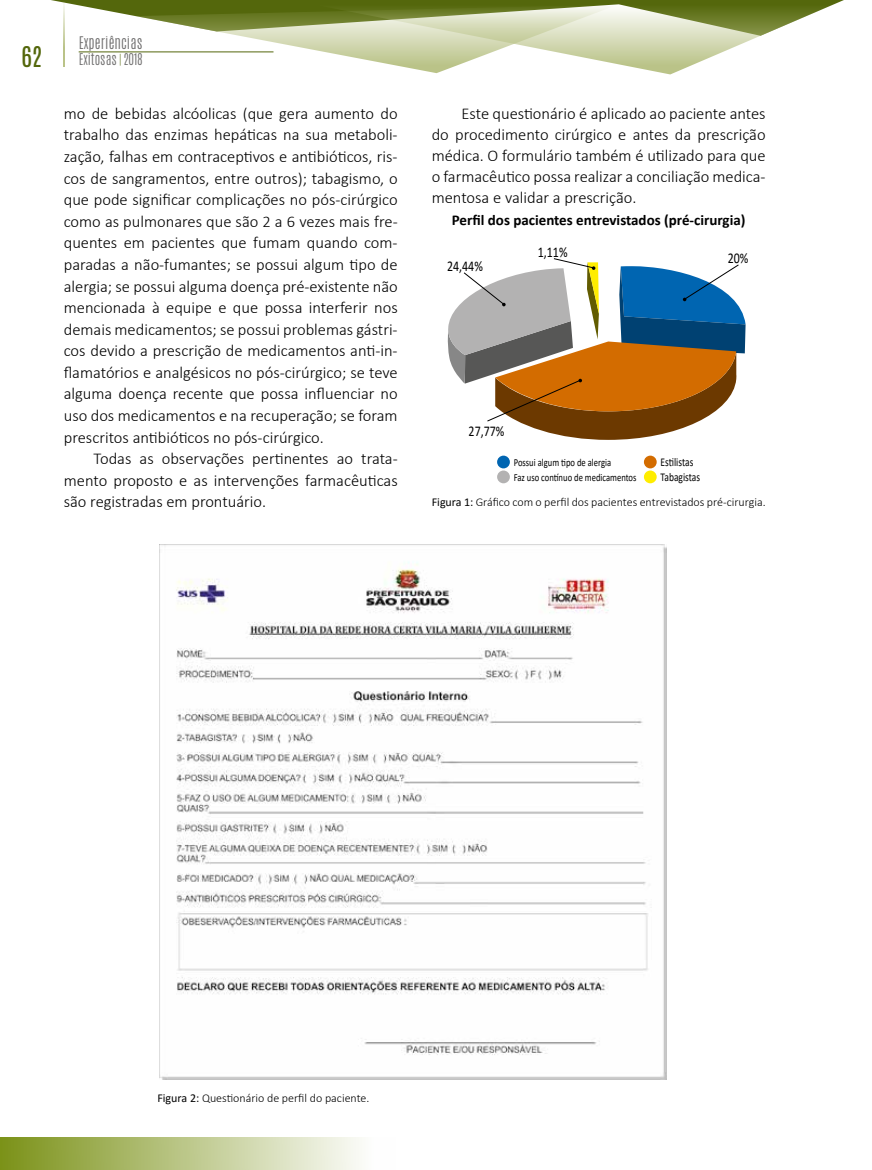
<style>
.page{position:relative;width:872px;height:1170px;background:#fff}
.page>*{position:absolute;margin:0;border:0;box-sizing:border-box;transform-origin:0 0}
.t1{font:24px "Antonio";color:#54670c}
.t2{font:300 16.5px/21.6px "Calibri";color:#000;text-align:justify}
.t3{font:700 15px "Calibri";color:#000}
.t4{font:15px "Calibri";color:#000;scale:.8 1}
.t5{font:300 14.55px "Antonio";letter-spacing:.005em;color:#706f6f}
.t6{font:300 13.5px "Antonio";color:#706f6f}
.t7{font:300 12px "Calibri";color:#000}
.t8{font:11.85px "Calibri";color:#000;scale:.8 1}
.t9{font:10.8px "Calibri";color:#000;scale:.8 1}
.s1{color:#54670c}
.s2{font-weight:400}
</style>
<div class="page">
<svg style="left:51px;top:0;width:232px;height:53px"></svg>
<svg style="left:283px;top:0;width:561px;height:74px"></svg>
<div style="left:0;top:1137px;width:396px;height:32px;background:linear-gradient(to right,#7b9219,#fff)"></div>
<hr style="left:63px;top:0;width:2px;height:67px;background:#bac388">
<hr style="left:79px;top:52px;width:194px;height:1px;background:#54670c">
<svg style="left:447px;top:258px;width:298px;height:182px"></svg>
<div style="left:497px;top:455px;width:13px;height:13px;background:#0065b1;border-radius:50%"></div>
<div style="left:644px;top:455px;width:12px;height:13px;background:#d36c00;border-radius:50%"></div>
<div style="left:497px;top:470px;width:13px;height:13px;background:#b3b2b2;border-radius:50%"></div>
<div style="left:644px;top:470px;width:12px;height:13px;background:#ffed00;border-radius:50%"></div>
<img style="left:159px;top:545px;width:507px;height:534px">
<h1 class="t1" style="left:21px;top:39px;width:22px">62</h1>
<p class="t5" style="left:79px;top:33px;width:65px">Experiências</p>
<p class="t6" style="left:79px;top:50px;width:65px">Exitosas <span class="s1">|</span> 2018</p>
<p class="t2" style="left:64px;top:102px;width:335px">mo de bebidas alcóolicas (que gera aumento do trabalho das enzimas hepáticas na sua metaboli&shy;zação, falhas em contraceptivos e antibióticos, ris&shy;cos de sangramentos, entre outros); tabagismo, o que pode significar complicações no pós-cirúrgico como as pulmonares que são 2 a 6 vezes mais fre&shy;quentes em pacientes que fumam quando com&shy;paradas a não-fumantes; se possui algum tipo de alergia; se possui alguma doença pré-existente não mencionada à equipe e que possa interferir nos demais medicamentos; se possui problemas gástri&shy;cos devido a prescrição de medicamentos anti-in&shy;flamatórios e analgésicos no pós-cirúrgico; se teve alguma doença recente que possa influenciar no uso dos medicamentos e na recuperação; se foram prescritos antibióticos no pós-cirúrgico.</p>
<p class="t2" style="left:64px;top:448px;width:335px;text-indent:30px">Todas as observações pertinentes ao trata&shy;mento proposto e as intervenções farmacêuticas são registradas em prontuário.</p>
<p class="t2" style="left:432px;top:103px;width:335px;line-height:21px;text-indent:30px">Este questionário é aplicado ao paciente antes do procedimento cirúrgico e antes da prescrição médica. O formulário também é utilizado para que o farmacêutico possa realizar a conciliação medica&shy;mentosa e validar a prescrição.</p>
<p class="t3" style="left:452px;top:210px;width:295px">Perfil dos pacientes entrevistados (pré-cirurgia)</p>
<p class="t4" style="left:447px;top:256px;width:46px">24,44%</p>
<p class="t4" style="left:538px;top:242px;width:39px">1,11%</p>
<p class="t4" style="left:728px;top:248px;width:27px">20%</p>
<p class="t4" style="left:468px;top:420px;width:46px">27,77%</p>
<p class="t9" style="left:514px;top:455px;width:123px">Possui algum tipo de alergia</p>
<p class="t8" style="left:660px;top:454px;width:43px">Estilistas</p>
<p class="t9" style="left:514px;top:469px;width:155px">Faz uso contínuo de medicamentos</p>
<p class="t8" style="left:660px;top:469px;width:51px">Tabagistas</p>
<p class="t7" style="left:432px;top:494px;width:335px"><span class="s2">Figura 1:</span> Gráfico com o perfil dos pacientes entrevistados pré-cirurgia.</p>
<p class="t7" style="left:157px;top:1090px;width:213px"><span class="s2">Figura 2:</span> Questionário de perfil do paciente.</p>
</div>
